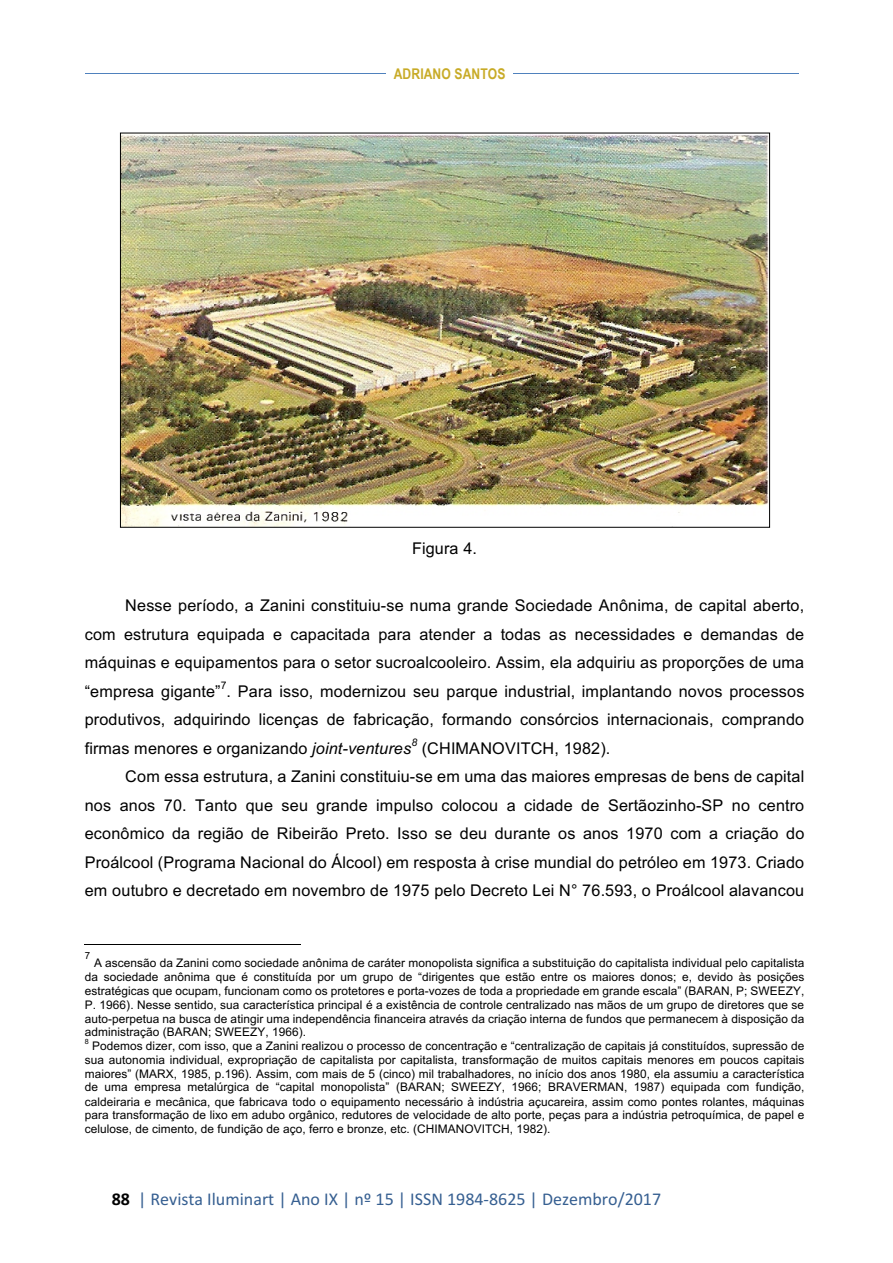
<style>
.page{position:relative;width:893px;height:1263px;background:#fff}
.page>*{position:absolute;margin:0;border:0;box-sizing:border-box;transform-origin:0 0}
.t1{font:18px "Calibri";color:#365f91}
.t2{font:16.2px/28.5px "Arial";letter-spacing:.01em;color:#000;text-align:justify}
.t3{font:700 14.7px "Arial Narrow";letter-spacing:.01em;color:#c8ab27}
.t4{font:11.85px/13.8px "Arial";letter-spacing:.005em;color:#000;text-align:justify}
.t5{font:10.5px "Arial";color:#000}
.t6{font:italic 10.5px "Arial";color:#000}
.t7{font:9.75px "Arial";color:#000}
.t8{font:7.2px "Arial";color:#000}
.s1{font-style:italic}
.s2{font-weight:700;color:#000}
</style>
<div class="page">
<hr style="left:85px;top:74px;width:300px;height:1px;background:#4f81bd">
<hr style="left:514px;top:74px;width:285px;height:1px;background:#4f81bd">
<hr style="left:85px;top:944px;width:216px;height:1px;background:#000">
<img style="left:122px;top:135px;width:646px;height:391px">
<p class="t3" style="left:394px;top:65px;width:113px">ADRIANO SANTOS</p>
<h2 class="t2" style="left:412px;top:534px;width:67px">Figura 4.</h2>
<p class="t2" style="left:85px;top:591px;width:721px;text-indent:41px">Nesse período, a Zanini constituiu-se numa grande Sociedade Anônima, de capital aberto, com estrutura equipada e capacitada para atender a todas as necessidades e demandas de máquinas e equipamentos para o setor sucroalcooleiro. Assim, ela adquiriu as proporções de uma “empresa gigante” . Para isso, modernizou seu parque industrial, implantando novos processos</p>
<p class="t5" style="left:221px;top:679px;width:7px">7</p>
<h2 class="t2" style="left:85px;top:705px;width:721px">produtivos, adquirindo licenças de fabricação, formando consórcios internacionais, comprando firmas menores e organizando <span class="s1">joint-ventures</span></h2>
<p class="t6" style="left:411px;top:737px;width:7px">8</p>
<h2 class="t2" style="left:422px;top:734px;width:190px">(CHIMANOVITCH, 1982).</h2>
<h2 class="t2" style="left:125px;top:762px;width:680px">Com essa estrutura, a Zanini constituiu-se em uma das maiores empresas de bens de capital</h2>
<h2 class="t2" style="left:85px;top:791px;width:721px">nos anos 70. Tanto que seu grande impulso colocou a cidade de Sertãozinho-SP no centro</h2>
<h2 class="t2" style="left:85px;top:819px;width:721px">econômico da região de Ribeirão Preto. Isso se deu durante os anos 1970 com a criação do</h2>
<h2 class="t2" style="left:85px;top:848px;width:721px">Proálcool (Programa Nacional do Álcool) em resposta à crise mundial do petróleo em 1973. Criado</h2>
<h2 class="t2" style="left:85px;top:876px;width:721px">em outubro e decretado em novembro de 1975 pelo Decreto Lei N° 76.593, o Proálcool alavancou</h2>
<p class="t7" style="left:85px;top:950px;width:7px">7</p>
<p class="t4" style="left:85px;top:955px;width:721px;text-indent:9px">A ascensão da Zanini como sociedade anônima de caráter monopolista significa a substituição do capitalista individual pelo capitalista da sociedade anônima que é constituída por um grupo de “dirigentes que estão entre os maiores donos; e, devido às posições estratégicas que ocupam, funcionam como os protetores e porta-vozes de toda a propriedade em grande escala” (BARAN, P; SWEEZY, P. 1966). Nesse sentido, sua característica principal é a existência de controle centralizado nas mãos de um grupo de diretores que se auto-perpetua na busca de atingir uma independência financeira através da criação interna de fundos que permanecem à disposição da administração (BARAN; SWEEZY, 1966).</p>
<p class="t8" style="left:85px;top:1037px;width:6px">8</p>
<p class="t4" style="left:85px;top:1039px;width:721px;text-indent:7px">Podemos dizer, com isso, que a Zanini realizou o processo de concentração e “centralização de capitais já constituídos, supressão de sua autonomia individual, expropriação de capitalista por capitalista, transformação de muitos capitais menores em poucos capitais maiores” (MARX, 1985, p.196). Assim, com mais de 5 (cinco) mil trabalhadores, no início dos anos 1980, ela assumiu a característica de uma empresa metalúrgica de “capital monopolista” (BARAN; SWEEZY, 1966; BRAVERMAN, 1987) equipada com fundição, caldeiraria e mecânica, que fabricava todo o equipamento necessário à indústria açucareira, assim como pontes rolantes, máquinas para transformação de lixo em adubo orgânico, redutores de velocidade de alto porte, peças para a indústria petroquímica, de papel e celulose, de cimento, de fundição de aço, ferro e bronze, etc. (CHIMANOVITCH, 1982).</p>
<h1 class="t1" style="left:112px;top:1188px;width:551px"><span class="s2">88</span> | Revista Iluminart | Ano IX | nº 15 | ISSN 1984-8625 | Dezembro/2017</h1>
</div>
